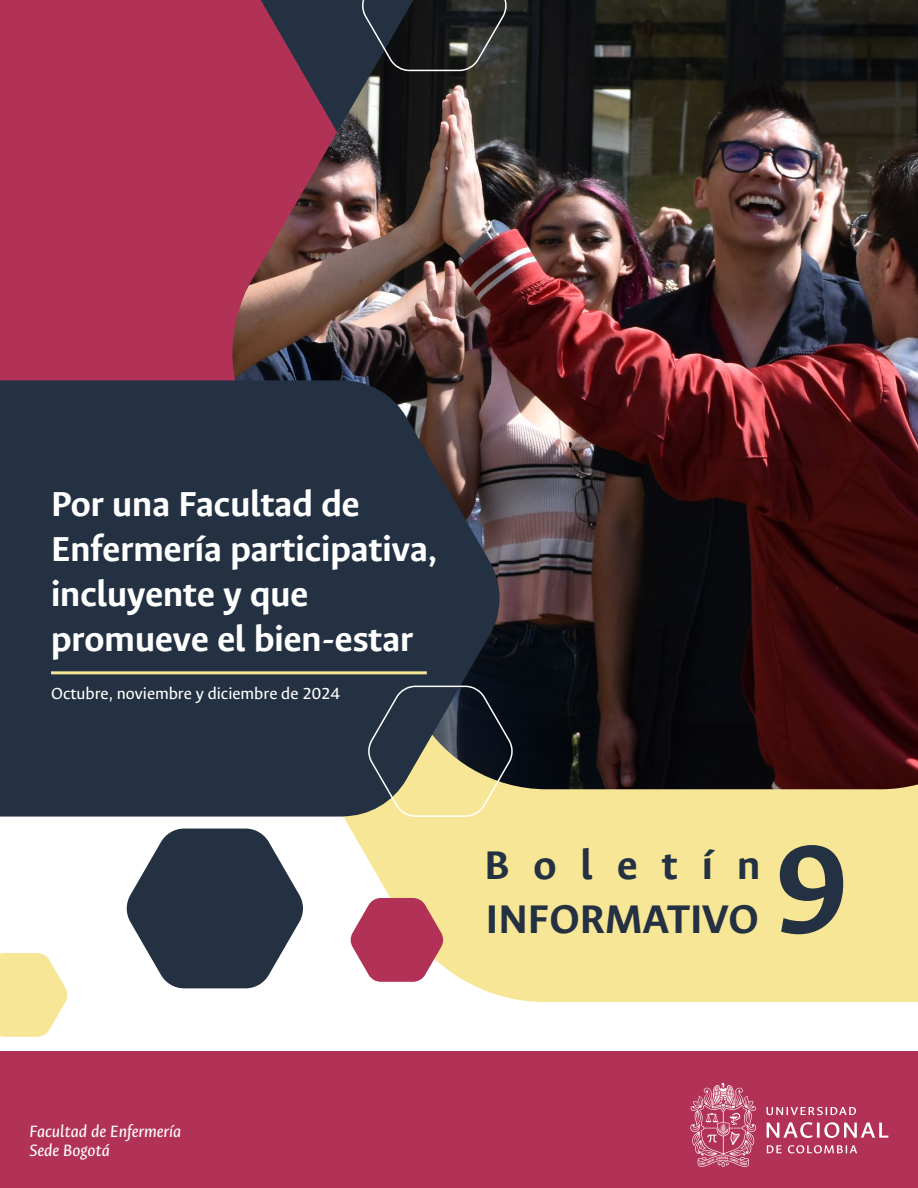
<style>
.page{position:relative;width:918px;height:1188px;background:#fff}
.page>*{position:absolute;margin:0;border:0;box-sizing:border-box;transform-origin:0 0}
.t1{font:700 138.75px "Ancizar Sans";color:#233142}
.t2{font:700 45px/54px "Ancizar Sans";color:#233142}
.t3{font:700 39px/45px "Ancizar Sans";color:#fff}
.t4{font:italic 18.45px/18.8px "Ancizar Sans";color:#fff}
.t5{font:18px "Ancizar Sans";color:#fff}
</style>
<div class="page">
<svg style="left:194px;top:789px;width:724px;height:213px;background:#f7e9a3"></svg>
<div style="left:0;top:0;width:232px;height:380px;background:#b13256"></div>
<img style="left:232px;top:0;width:686px;height:789px">
<div style="left:0;top:1052px;width:918px;height:136px;background:#b13256"></div>
<svg style="left:767px;top:1107px;width:89px;height:8px"></svg>
<svg style="left:767px;top:1122px;width:121px;height:16px"></svg>
<svg style="left:767px;top:1145px;width:15px;height:8px"></svg>
<svg style="left:788px;top:1145px;width:69px;height:8px"></svg>
<svg style="left:690px;top:1083px;width:66px;height:84px"></svg>
<svg style="left:0;top:380px;width:500px;height:436px;background:#263141"></svg>
<hr style="left:51px;top:671px;width:376px;height:3px;background:#f7e695">
<svg style="left:127px;top:829px;width:176px;height:159px"></svg>
<svg style="left:0;top:953px;width:67px;height:84px;background:#f8e9a5"></svg>
<svg style="left:351px;top:898px;width:92px;height:84px;background:#c15d74"></svg>
<svg style="left:361px;top:0;width:146px;height:72px;background:#292d30"></svg>
<svg style="left:367px;top:685px;width:146px;height:133px;background:#6a6c5b"></svg>
<p class="t3" style="left:51px;top:481px;width:388px">Por una Facultad de<br>Enfermería participativa, incluyente y que promueve el bien-estar</p>
<p class="t5" style="left:51px;top:683px;width:291px">Octubre, noviembre y diciembre de 2024</p>
<p class="t2" style="left:485px;top:838px;width:277px">Boletín<br>INFORMATIVO</p>
<h1 class="t1" style="left:774px;top:812px;width:76px">9</h1>
<p class="t4" style="left:30px;top:1122px;width:153px">Facultad de Enfermería<br>Sede Bogotá</p>
</div>
